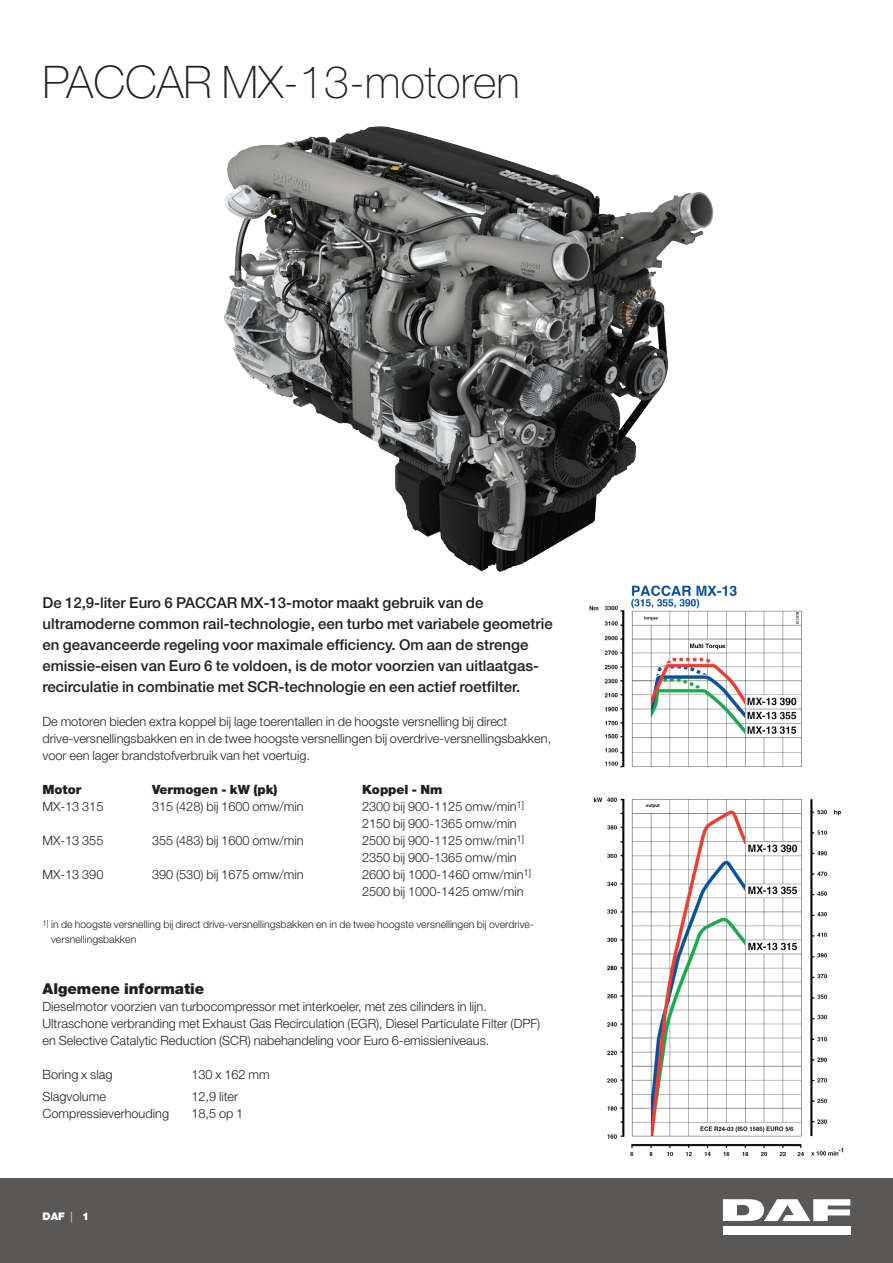
<style>
.page{position:relative;width:893px;height:1263px;background:#fff}
.page>*{position:absolute;margin:0;border:0;box-sizing:border-box;transform-origin:0 0}
.t1{font:100 45px "Helvetica Neue LT Pro";color:#231f20}
.t2{font:500 15px/21px "Helvetica Neue LT Pro";color:#231f20}
.t3{font:900 15px "Helvetica Neue LT Pro";color:#231f20}
.t4{font:300 12.75px/17px "Helvetica Neue LT Pro";color:#231f20}
.t5{font:900 12.75px "Helvetica Neue LT Pro";color:#231f20}
.t6{font:300 10.5px/15px "Helvetica Neue LT Pro";color:#231f20}
.t7{font:900 10.5px "Helvetica Neue LT Pro";color:#fff}
.s1{font-weight:300}
</style>
<div class="page">
<img style="left:224px;top:126px;width:489px;height:446px">
<img style="left:589px;top:585px;width:255px;height:572px">
<div style="left:0;top:1178px;width:893px;height:85px;background:#5a5757"></div>
<div style="left:723px;top:1226px;width:127px;height:8px;background:#fff"></div>
<svg style="left:723px;top:1199px;width:127px;height:22px"></svg>
<h1 class="t1" style="left:43px;top:56px;width:479px">PACCAR MX-13-motoren</h1>
<p class="t2" style="left:43px;top:592px;width:512px">De 12,9-liter Euro 6 PACCAR MX-13-motor maakt gebruik van de ultramoderne common rail-technologie, een turbo met variabele geometrie en geavanceerde regeling voor maximale efficiency. Om aan de strenge emissie-eisen van Euro 6 te voldoen, is de motor voorzien van uitlaatgas&shy;recirculatie in combinatie met SCR-technologie en een actief roetfilter.</p>
<p class="t4" style="left:43px;top:713px;width:510px">De motoren bieden extra koppel bij lage toerentallen in de hoogste versnelling bij direct drive-versnellingsbakken en in de twee hoogste versnellingen bij overdrive-versnellingsbakken, voor een lager brandstofverbruik van het voertuig.</p>
<p class="t5" style="left:43px;top:782px;width:40px">Motor</p>
<p class="t5" style="left:152px;top:782px;width:127px">Vermogen - kW (pk)</p>
<p class="t5" style="left:362px;top:782px;width:82px">Koppel - Nm</p>
<p class="t4" style="left:43px;top:798px;width:62px">MX-13 315</p>
<p class="t4" style="left:152px;top:798px;width:153px">315 (428) bij 1600 omw/min</p>
<p class="t4" style="left:362px;top:798px;width:164px">2300 bij 900-1125 omw/min<sup>1]<br></sup>2150 bij 900-1365 omw/min</p>
<p class="t4" style="left:43px;top:832px;width:62px">MX-13 355</p>
<p class="t4" style="left:152px;top:832px;width:153px">355 (483) bij 1600 omw/min</p>
<p class="t4" style="left:362px;top:832px;width:164px">2500 bij 900-1125 omw/min<sup>1]<br></sup>2350 bij 900-1365 omw/min</p>
<p class="t4" style="left:43px;top:866px;width:62px">MX-13 390</p>
<p class="t4" style="left:152px;top:866px;width:153px">390 (530) bij 1675 omw/min</p>
<p class="t4" style="left:362px;top:866px;width:171px">2600 bij 1000-1460 omw/min<sup>1]<br></sup>2500 bij 1000-1425 omw/min</p>
<p class="t6" style="left:51px;top:917px;width:484px;text-indent:-9px"><sup>1]</sup> in de hoogste versnelling bij direct drive-versnellingsbakken en in de twee hoogste versnellingen bij overdrive&shy;versnellingsbakken</p>
<p class="t3" style="left:43px;top:980px;width:163px">Algemene informatie</p>
<p class="t4" style="left:43px;top:998px;width:499px">Dieselmotor voorzien van turbocompressor met interkoeler, met zes cilinders in lijn.<br>Ultraschone verbranding met Exhaust Gas Recirculation (EGR), Diesel Particulate Filter (DPF) en Selective Catalytic Reduction (SCR) nabehandeling voor Euro 6-emissieniveaus.</p>
<p class="t4" style="left:43px;top:1066px;width:71px">Boring x slag</p>
<p class="t4" style="left:191px;top:1066px;width:80px">130 x 162 mm</p>
<p class="t4" style="left:43px;top:1088px;width:65px">Slagvolume</p>
<p class="t4" style="left:191px;top:1088px;width:48px">12,9 liter</p>
<p class="t4" style="left:43px;top:1105px;width:128px">Compressieverhouding</p>
<p class="t4" style="left:191px;top:1105px;width:53px">18,5 op 1</p>
<p class="t7" style="left:43px;top:1210px;width:48px">DAF <span class="s1">|</span> 1</p>
</div>
